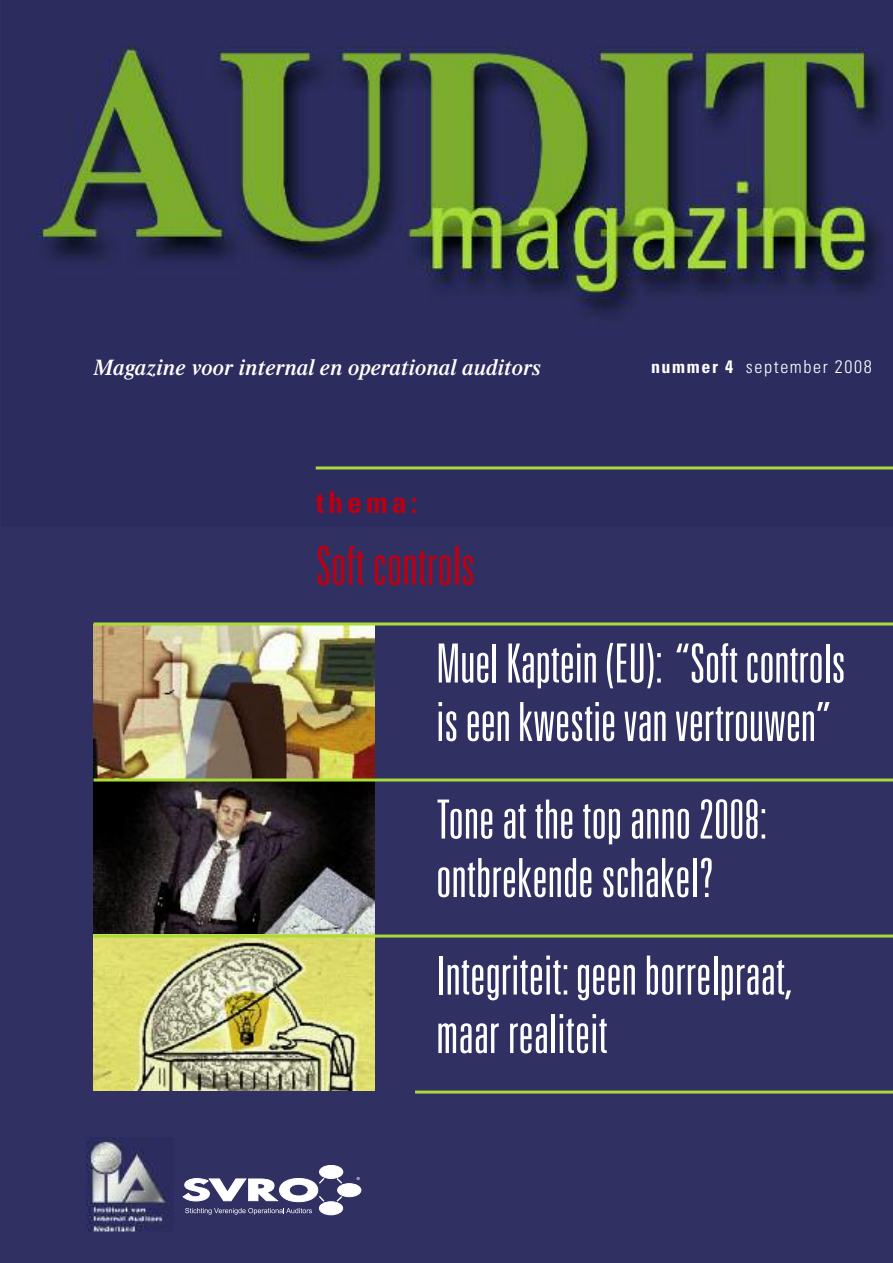
<style>
.page{position:relative;width:893px;height:1263px;background:#313063}
.page>*{position:absolute;margin:0;border:0;box-sizing:border-box;transform-origin:0 0}
.t1{font:300 ultra-condensed 54px/58.5px "Univers LT";letter-spacing:.005em;color:#fff}
.t2{font:300 ultra-condensed 54px "Univers LT";letter-spacing:.005em;color:#ba0014}
.t3{font:700 condensed 30px "Univers LT";letter-spacing:.135em;color:#ba0014}
.t4{font:italic 600 22.5px "Times LT";letter-spacing:.005em;color:#fff}
.t5{font:300 condensed 18px "Univers LT";letter-spacing:.09em;color:#fff}
.s1{font-weight:700}
</style>
<div class="page">
<img style="left:29px;top:45px;width:864px;height:425px">
<hr style="left:415px;top:1090px;width:478px;height:3px;background:#a9db39">
<hr style="left:316px;top:466px;width:577px;height:3px;background:#a9db39">
<img style="left:94px;top:625px;width:280px;height:153px">
<svg style="left:94px;top:781px;width:280px;height:153px;background:#3b3738"></svg>
<img style="left:94px;top:937px;width:280px;height:153px">
<hr style="left:94px;top:934px;width:799px;height:3px;background:#a9db39">
<img style="left:86px;top:1137px;width:84px;height:95px">
<div style="left:320px;top:1165px;width:23px;height:13px;background:#fff;border-radius:50%"></div>
<div style="left:319px;top:1165px;width:24px;height:14px;border:1px solid #fff;border-radius:50%"></div>
<div style="left:338px;top:1184px;width:23px;height:13px;background:#fff;border-radius:50%"></div>
<div style="left:337px;top:1183px;width:24px;height:14px;border:1px solid #fff;border-radius:50%"></div>
<div style="left:319px;top:1202px;width:24px;height:13px;background:#fff;border-radius:50%"></div>
<div style="left:319px;top:1201px;width:24px;height:14px;border:1px solid #fff;border-radius:50%"></div>
<svg style="left:335px;top:1176px;width:9px;height:9px"></svg>
<svg style="left:183px;top:1176px;width:143px;height:38px"></svg>
<svg style="left:335px;top:1195px;width:9px;height:8px"></svg>
<hr style="left:94px;top:622px;width:799px;height:3px;background:#a9db39">
<hr style="left:94px;top:778px;width:799px;height:3px;background:#a9db39">
<p class="t4" style="left:94px;top:359px;width:449px">Magazine voor internal en operational auditors</p>
<p class="t5" style="left:651px;top:360px;width:222px"><span class="s1">nummer 4</span> september 2008</p>
<p class="t3" style="left:316px;top:491px;width:103px">thema:</p>
<p class="t2" style="left:316px;top:546px;width:161px">Soft controls</p>
<p class="t1" style="left:436px;top:637px;width:411px">MuelKaptein(EU): “Soft controls iseenkwestievanvertrouwen”</p>
<p class="t1" style="left:436px;top:793px;width:332px">Tone at the top anno 2008: ontbrekende schakel?</p>
<p class="t1" style="left:436px;top:949px;width:358px">Integriteit:geen borrelpraat, maar realiteit</p>
</div>
